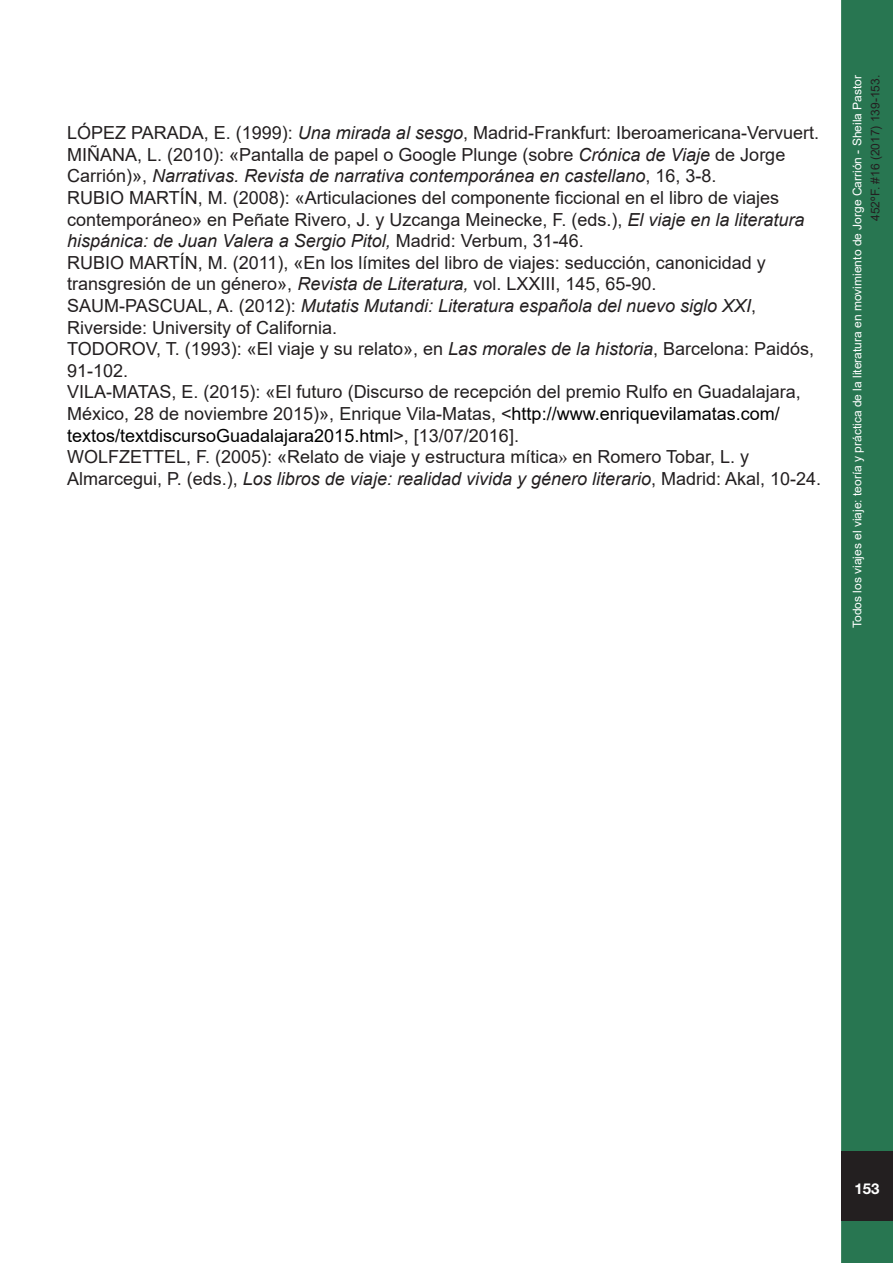
<style>
.page{position:relative;width:893px;height:1263px;background:#fff}
.page>*{position:absolute;margin:0;border:0;box-sizing:border-box;transform-origin:0 0}
.t1{font:18px/21.6px "Arial";color:#231f20}
.t2{font:700 15px "Helvetica Neue";color:#fff}
.t3{font:12px "Arial";color:#fff}
.t4{font:12px "Arial";color:#231f20}
.s1{font-style:italic}
.s2{color:#000}
.s3{font-family:"Times New Roman"}
</style>
<div class="page">
<div style="left:843px;top:2px;width:48px;height:1259px;background:#287651"></div>
<div style="left:841px;top:0;width:52px;height:1263px;border:3px solid #287651"></div>
<div style="left:841px;top:1151px;width:52px;height:70px;background:#231f20"></div>
<p class="t1" style="left:67px;top:122px;width:753px">LÓPEZ PARADA, E. (1999): <span class="s1">Una mirada al sesgo</span>, Madrid-Frankfurt: Iberoamericana-Vervuert.</p>
<p class="t1" style="left:67px;top:143px;width:720px">MIÑANA, L. (2010): «Pantalla de papel o Google Plunge (sobre <span class="s1">Crónica de Viaje</span> de Jorge<br>Carrión)», <span class="s1">Narrativas. Revista de narrativa contemporánea en castellano</span>, 16, 3-8.</p>
<p class="t1" style="left:67px;top:187px;width:739px">RUBIO MARTÍN, M. (2008): «Articulaciones del componente ficcional en el libro de viajes contemporáneo» en Peñate Rivero, J. y Uzcanga Meinecke, F. (eds.), <span class="s1">El viaje en la literatura hispánica: de Juan Valera a Sergio Pitol,</span> Madrid: Verbum, 31-46.</p>
<p class="t1" style="left:67px;top:251px;width:700px">RUBIO MARTÍN, M. (2011), «En los límites del libro de viajes: seducción, canonicidad y transgresión de un género», <span class="s1">Revista de Literatura,</span> vol. LXXIII, 145, 65-90.</p>
<p class="t1" style="left:67px;top:295px;width:691px">SAUM-PASCUAL, A. (2012): <span class="s1">Mutatis Mutandi: Literatura española del nuevo siglo XXI</span>,<br>Riverside: University of California.</p>
<p class="t1" style="left:67px;top:338px;width:749px">TODOROV, T. (1993): «El viaje y su relato», en <span class="s1">Las morales de la historia</span>, Barcelona: Paidós,<br>91-102.</p>
<p class="t1" style="left:67px;top:381px;width:735px">VILA-MATAS, E. (2015): «El futuro (Discurso de recepción del premio Rulfo en Guadalajara,<br>México, 28 de noviembre 2015)», Enrique Vila-Matas, &lt;<span class="s2">http://www.enriquevilamatas.com/ textos/textdiscursoGuadalajara2015.html</span>&gt;, [13/07/2016].</p>
<p class="t1" style="left:67px;top:446px;width:756px">WOLFZETTEL, F. (2005): «Relato de viaje y estructura mítica<span class="s3">»</span> en Romero Tobar, L. y<br>Almarcegui, P. (eds.), <span class="s1">Los libros de viaje: realidad vivida y género literario</span>, Madrid: Akal, 10-24.</p>
<p class="t3" style="left:849px;top:628px;width:555px;rotate:-90deg">Todos los viajes el viaje: teoría y práctica de la literatura en movimiento de Jorge Carrión - Sheila Pastor</p>
<p class="t4" style="left:867px;top:221px;width:147px;rotate:-90deg">452ºF. #16 (2017) 139-153.</p>
<p class="t2" style="left:854px;top:1179px;width:27px">153</p>
</div>
